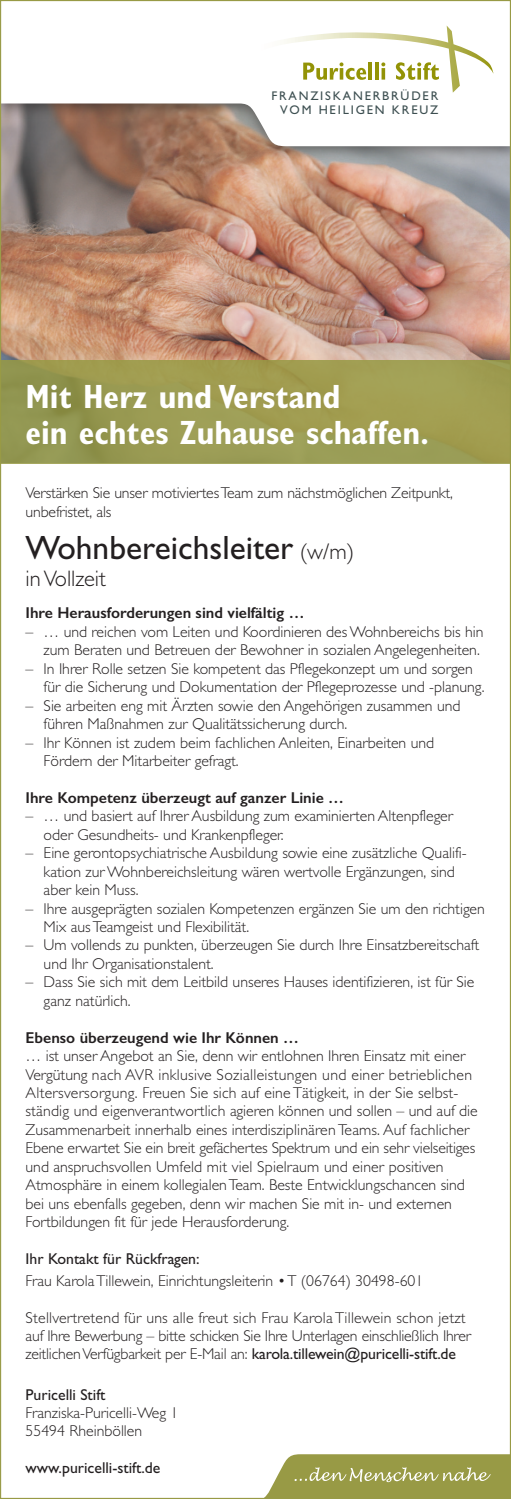
<style>
.page{position:relative;width:511px;height:1499px;background:#fff}
.page>*{position:absolute;margin:0;border:0;box-sizing:border-box;transform-origin:0 0}
.t1{font:700 condensed 33.75px/36px "Gill Sans";color:#fff}
.t2{font:33.75px "Gill Sans";color:#231f20}
.t3{font:300 22.5px "Gill Sans";color:#231f20}
.t4{font:300 15.75px/18.4px "Gill Sans";color:#231f20}
.t5{font:600 15.75px "Gill Sans";color:#231f20}
.t6{font:15.75px "Gill Sans";color:#231f20}
.t7{font:12.6px/14.2px "Gill Sans";letter-spacing:.145em;color:#3d4f51;text-align:right}
.s1{font-weight:300;font-size:22.5px}
.s2{font-weight:400}
</style>
<div class="page">
<img style="left:2px;top:162px;width:506px;height:198px">
<div style="left:0;top:360px;width:510px;height:103px;background:linear-gradient(to right,#949650,#a4a054)"></div>
<div style="left:0;top:0;width:510px;height:162px;background:#231f20;opacity:.5"></div>
<svg style="left:2px;top:2px;width:506px;height:144px"></svg>
<svg style="left:265px;top:1454px;width:243px;height:43px;background:#a3a55a"></svg>
<svg style="left:226px;top:26px;width:267px;height:67px"></svg>
<p class="t7" style="left:271px;top:89px;width:168px">FRANZISKANERBRÜDER<br>VOM HEILIGEN KREUZ</p>
<h1 class="t1" style="left:26px;top:378px;width:405px">Mit Herz und Verstand<br>ein echtes Zuhause schaffen.</h1>
<p class="t4" style="left:26px;top:484px;width:428px">Verstärken Sie unser motiviertes Team zum nächstmöglichen Zeitpunkt, unbefristet, als</p>
<h1 class="t2" style="left:26px;top:528px;width:330px">Wohnbereichsleiter <span class="s1">(w/m)</span></h1>
<h2 class="t3" style="left:26px;top:566px;width:82px">in Vollzeit</h2>
<p class="t5" style="left:26px;top:603px;width:280px">Ihre Herausforderungen sind vielfältig …</p>
<p class="t4" style="left:26px;top:622px;width:459px;text-align:right">– … und reichen vom Leiten und Koordinieren des Wohnbereichs bis hin zum Beraten und Betreuen der Bewohner in sozialen Angelegenheiten.</p>
<p class="t4" style="left:44px;top:659px;width:442px;text-indent:-18px">– In Ihrer Rolle setzen Sie kompetent das Pflegekonzept um und sorgen für die Sicherung und Dokumentation der Pflegeprozesse und -planung.</p>
<p class="t4" style="left:44px;top:696px;width:418px;text-indent:-18px">– Sie arbeiten eng mit Ärzten sowie den Angehörigen zusammen und führen Maßnahmen zur Qualitätssicherung durch.</p>
<p class="t4" style="left:44px;top:733px;width:392px;text-indent:-18px">– Ihr Können ist zudem beim fachlichen Anleiten, Einarbeiten und<br>Fördern der Mitarbeiter gefragt.</p>
<p class="t5" style="left:26px;top:788px;width:319px">Ihre Kompetenz überzeugt auf ganzer Linie …</p>
<p class="t4" style="left:44px;top:807px;width:410px;text-indent:-18px">– … und basiert auf Ihrer Ausbildung zum examinierten Altenpfleger oder Gesundheits- und Krankenpfleger.</p>
<p class="t4" style="left:44px;top:844px;width:424px;text-indent:-18px">– Eine gerontopsychiatrische Ausbildung sowie eine zusätzliche Qualifi&shy;kation zur Wohnbereichsleitung wären wertvolle Ergänzungen, sind aber kein Muss.</p>
<p class="t4" style="left:44px;top:899px;width:442px;text-indent:-18px">– Ihre ausgeprägten sozialen Kompetenzen ergänzen Sie um den richtigen<br>Mix aus Teamgeist und Flexibilität.</p>
<p class="t4" style="left:44px;top:936px;width:437px;text-indent:-18px">– Um vollends zu punkten, überzeugen Sie durch Ihre Einsatzbereitschaft und Ihr Organisationstalent.</p>
<p class="t4" style="left:44px;top:973px;width:432px;text-indent:-18px">– Dass Sie sich mit dem Leitbild unseres Hauses identifizieren, ist für Sie ganz natürlich.</p>
<p class="t5" style="left:26px;top:1028px;width:274px">Ebenso überzeugend wie Ihr Können …</p>
<p class="t4" style="left:26px;top:1047px;width:453px">… ist unser Angebot an Sie, denn wir entlohnen Ihren Einsatz mit einer Vergütung nach AVR inklusive Sozialleistungen und einer betrieblichen Altersversorgung. Freuen Sie sich auf eine Tätigkeit, in der Sie selbst&shy;ständig und eigenverantwortlich agieren können und sollen – und auf die Zusammenarbeit innerhalb eines interdisziplinären Teams. Auf fachlicher Ebene erwartet Sie ein breit gefächertes Spektrum und ein sehr vielseitiges und anspruchsvollen Umfeld mit viel Spielraum und einer positiven Atmosphäre in einem kollegialen Team. Beste Entwicklungschancen sind bei uns ebenfalls gegeben, denn wir machen Sie mit in- und externen Fortbildungen fit für jede Herausforderung.</p>
<p class="t6" style="left:26px;top:1250px;width:175px">Ihr Kontakt für Rückfragen:</p>
<p class="t4" style="left:26px;top:1271px;width:399px">Frau Karola Tillewein, Einrichtungsleiterin • T (06764) 30498-601</p>
<p class="t4" style="left:26px;top:1308px;width:446px">Stellvertretend für uns alle freut sich Frau Karola Tillewein schon jetzt auf Ihre Bewerbung – bitte schicken Sie Ihre Unterlagen einschließlich Ihrer zeitlichen Verfügbarkeit per E-Mail an: <span class="s2">karola.tillewein@puricelli-stift.de</span></p>
<p class="t6" style="left:26px;top:1385px;width:81px">Puricelli Stift</p>
<p class="t4" style="left:26px;top:1403px;width:154px">Franziska-Puricelli-Weg 1<br>55494 Rheinböllen</p>
<p class="t6" style="left:26px;top:1459px;width:136px">www.puricelli-stift.de</p>
</div>
